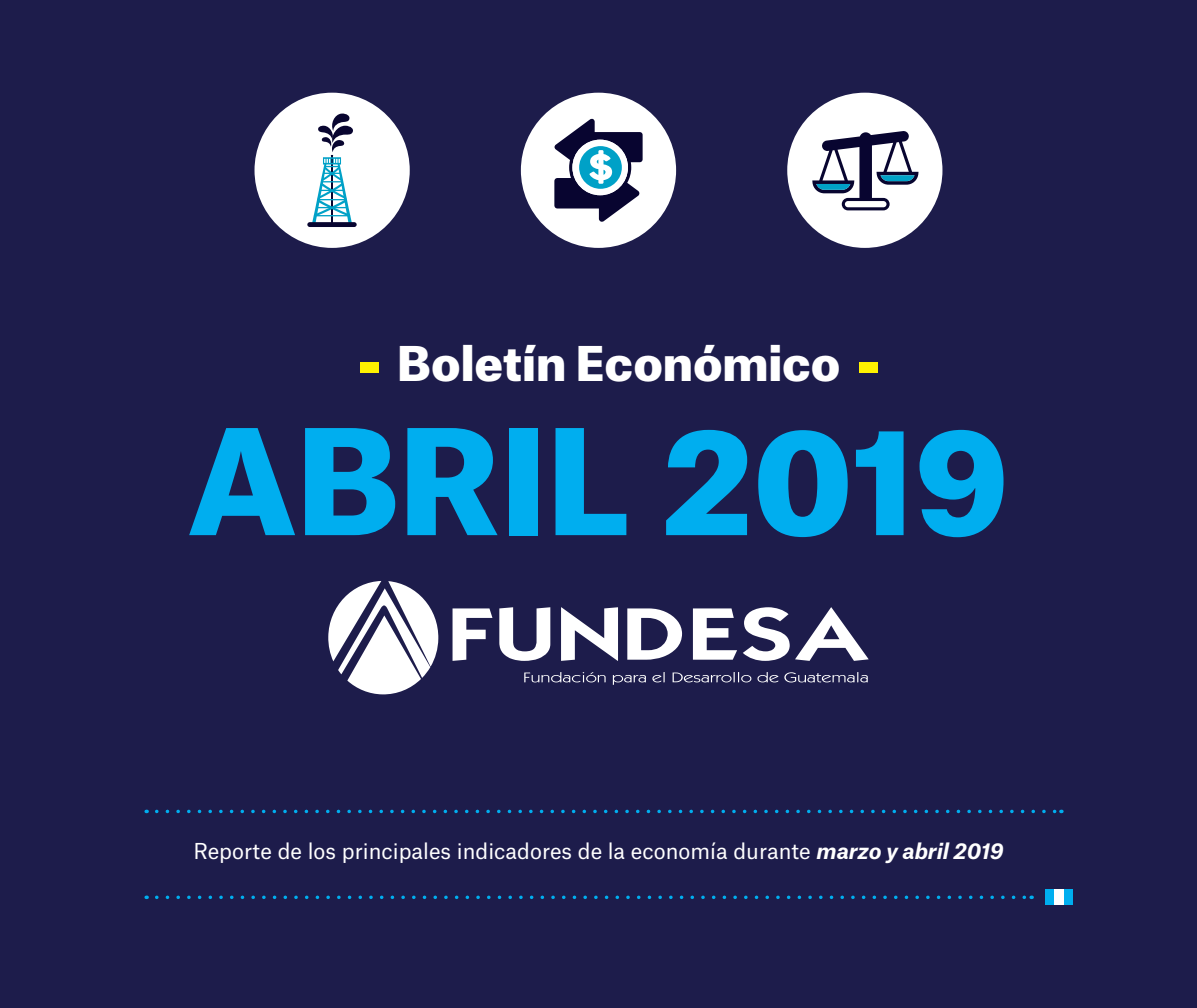
<style>
.page{position:relative;width:1197px;height:1008px;background:#1d1c4b}
.page>*{position:absolute;margin:0;border:0;box-sizing:border-box;transform-origin:0 0}
.t1{font:900 140px "Atlas Grotesk";color:#00aeef}
.t2{font:900 45.85px "Atlas Grotesk";color:#fff}
.t3{font:21px "Atlas Grotesk";color:#fff}
.s1{font-weight:700;font-style:italic}
</style>
<div class="page">
<div style="left:255px;top:93px;width:155px;height:155px;background:#fff;border-radius:50%"></div>
<div style="left:521px;top:93px;width:155px;height:155px;background:#fff;border-radius:50%"></div>
<div style="left:787px;top:93px;width:155px;height:155px;background:#fff;border-radius:50%"></div>
<svg style="left:328px;top:581px;width:111px;height:114px"></svg>
<svg style="left:453px;top:608px;width:39px;height:53px"></svg>
<svg style="left:499px;top:607px;width:51px;height:54px"></svg>
<svg style="left:561px;top:607px;width:57px;height:54px"></svg>
<svg style="left:627px;top:608px;width:55px;height:52px"></svg>
<svg style="left:693px;top:608px;width:44px;height:52px"></svg>
<svg style="left:743px;top:607px;width:126px;height:54px"></svg>
<svg style="left:524px;top:672px;width:82px;height:10px"></svg>
<svg style="left:613px;top:675px;width:33px;height:10px"></svg>
<svg style="left:652px;top:672px;width:13px;height:10px"></svg>
<svg style="left:673px;top:672px;width:78px;height:10px"></svg>
<svg style="left:757px;top:672px;width:111px;height:10px"></svg>
<div style="left:360px;top:362px;width:19px;height:11px;background:#fff200"></div>
<div style="left:859px;top:362px;width:19px;height:11px;background:#fff200"></div>
<svg style="left:157px;top:810px;width:905px;height:3px"></svg>
<svg style="left:157px;top:896px;width:875px;height:3px"></svg>
<div style="left:1046px;top:890px;width:9px;height:15px;background:#00aeef"></div>
<div style="left:1064px;top:890px;width:9px;height:15px;background:#00aeef"></div>
<div style="left:1055px;top:890px;width:9px;height:15px;background:#fff"></div>
<svg style="left:312px;top:113px;width:41px;height:109px"></svg>
<div style="left:307px;top:222px;width:50px;height:5px;background:#080530;border-radius:2px"></div>
<svg style="left:554px;top:119px;width:89px;height:103px"></svg>
<svg style="left:812px;top:131px;width:107px;height:79px"></svg>
<h2 class="t2" style="left:397px;top:325px;width:445px">Boletín Económico</h2>
<h1 class="t1" style="left:188px;top:366px;width:823px">ABRIL 2019</h1>
<p class="t3" style="left:193px;top:834px;width:812px">Reporte de los principales indicadores de la economía durante <span class="s1">marzo y abril 2019</span></p>
</div>
